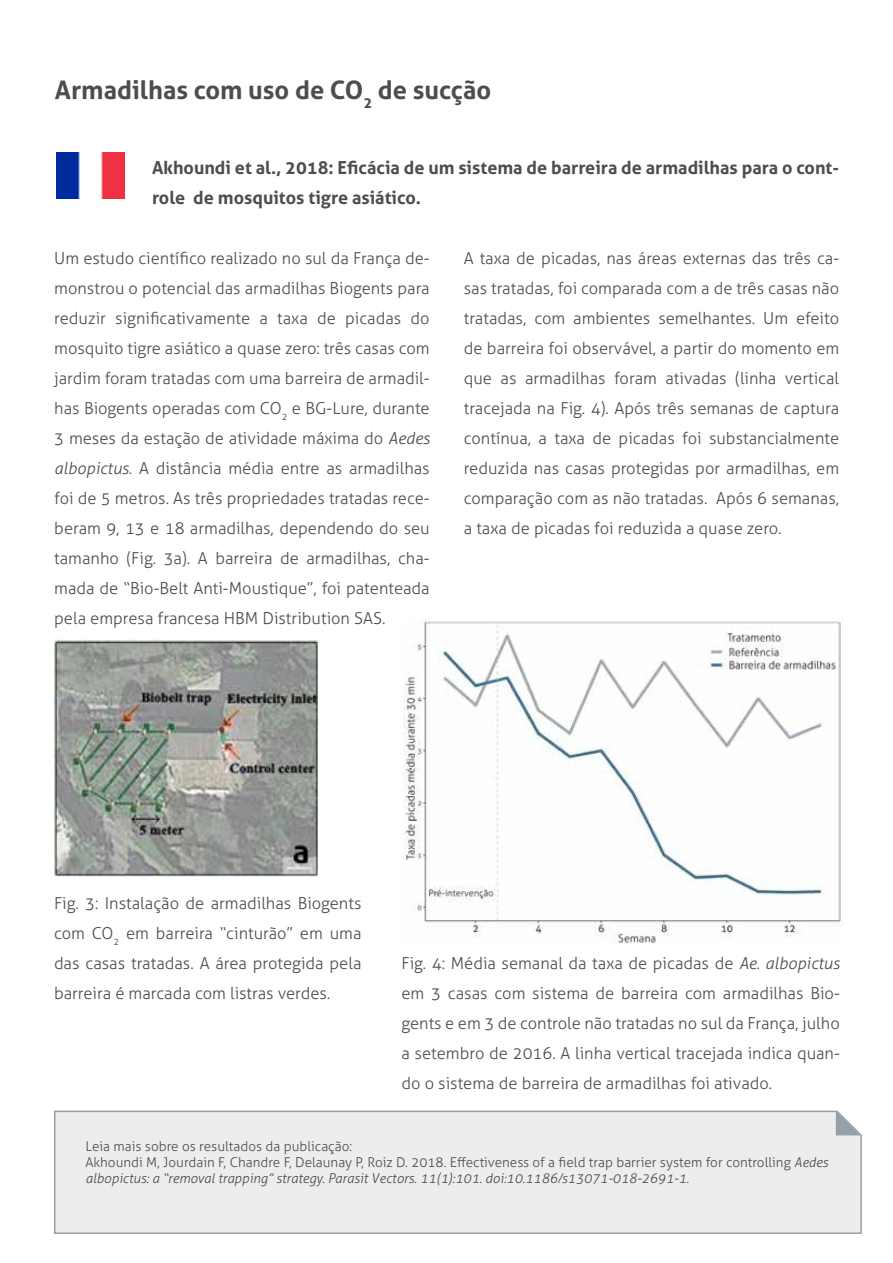
<style>
.page{position:relative;width:893px;height:1263px;background:#fff}
.page>*{position:absolute;margin:0;border:0;box-sizing:border-box;transform-origin:0 0}
.t1{font:700 25.5px "Aller";color:#4d4d4f}
.t2{font:700 18px/30px "Aller";color:#4d4d4f}
.t3{font:300 16.5px/30px "Aller";color:#4d4d4f;text-align:justify}
.t4{font:300 13.5px/16.2px "Aller";color:#4d4d4f}
.s1{font-style:italic}
</style>
<div class="page">
<img style="left:56px;top:153px;width:68px;height:45px">
<img style="left:404px;top:621px;width:437px;height:322px">
<img style="left:54px;top:640px;width:263px;height:236px">
<div style="left:54px;top:1110px;width:808px;height:124px;background:#ededee"></div>
<svg style="left:836px;top:1111px;width:24px;height:24px"></svg>
<h1 class="t1" style="left:55px;top:74px;width:438px">Armadilhas com uso de CO<sub>2</sub> de sucção</h1>
<p class="t2" style="left:152px;top:152px;width:688px">Akhoundi et al., 2018: Eficácia de um sistema de barreira de armadilhas para o cont&shy;role de mosquitos tigre asiático.</p>
<p class="t3" style="left:54px;top:243px;width:377px">Um estudo científico realizado no sul da França de&shy;monstrou o potencial das armadilhas Biogents para reduzir significativamente a taxa de picadas do mosquito tigre asiático a quase zero: três casas com jardim foram tratadas com uma barreira de armadil&shy;has Biogents operadas com CO<sub>2</sub> e BG-Lure, durante 3 meses da estação de atividade máxima do <span class="s1">Aedes albopictus</span>. A distância média entre as armadilhas foi de 5 metros. As três propriedades tratadas rece&shy;beram 9, 13 e 18 armadilhas, dependendo do seu tamanho (Fig. 3a). A barreira de armadilhas, cha&shy;mada de “Bio-Belt Anti-Moustique”, foi patenteada pela empresa francesa HBM Distribution SAS.</p>
<p class="t3" style="left:464px;top:243px;width:377px">A taxa de picadas, nas áreas externas das três ca&shy;sas tratadas, foi comparada com a de três casas não tratadas, com ambientes semelhantes. Um efeito de barreira foi observável, a partir do momento em que as armadilhas foram ativadas (linha vertical tracejada na Fig. 4). Após três semanas de captura contínua, a taxa de picadas foi substancialmente reduzida nas casas protegidas por armadilhas, em comparação com as não tratadas. Após 6 semanas, a taxa de picadas foi reduzida a quase zero.</p>
<p class="t3" style="left:54px;top:888px;width:309px">Fig. 3: Instalação de armadilhas Biogents com CO<sub>2</sub> em barreira “cinturão” em uma das casas tratadas. A área protegida pela barreira é marcada com listras verdes.</p>
<p class="t3" style="left:401px;top:948px;width:440px">Fig. 4: Média semanal da taxa de picadas de <span class="s1">Ae. albopictus </span>em 3 casas com sistema de barreira com armadilhas Bio&shy;gents e em 3 de controle não tratadas no sul da França, julho a setembro de 2016. A linha vertical tracejada indica quan&shy;do o sistema de barreira de armadilhas foi ativado.</p>
<p class="t4" style="left:85px;top:1138px;width:744px">Leia mais sobre os resultados da publicação:<br>Akhoundi M, Jourdain F, Chandre F, Delaunay P, Roiz D. 2018. Effectiveness of a field trap barrier system for controlling <span class="s1">Aedes albopictus: a “removal trapping” strategy. Parasit Vectors. 11(1):101. doi:10.1186/s13071-018-2691-1.</span></p>
</div>
